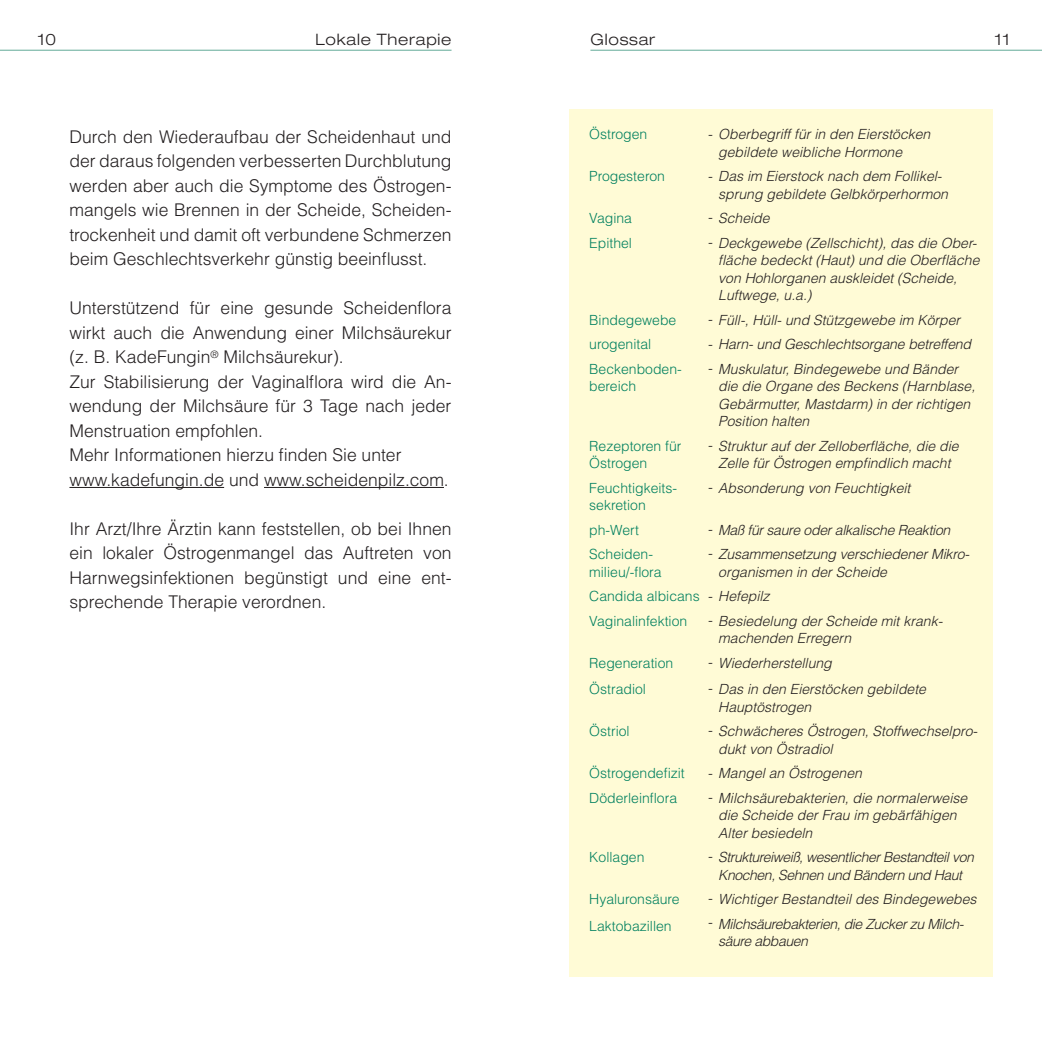
<style>
.page{position:relative;width:1042px;height:1042px;background:#fff}
.page>*{position:absolute;margin:0;border:0;box-sizing:border-box;transform-origin:0 0}
.t1{font:300 17.5px/24.5px "Helvetica";color:#231f20;text-align:justify}
.t2{font:300 expanded 15.75px "Helvetica Neue";letter-spacing:.05em;color:#231f20}
.t3{font:italic 300 14px/17.5px "Helvetica";color:#231f20}
.t4{font:300 14px/24.5px "Helvetica";color:#00805f}
.t5{font:italic 300 14px/17.5px "Helvetica";letter-spacing:-.03em;color:#231f20;text-align:center}
.t6{font:italic 300 14px "Helvetica";letter-spacing:-.02em;color:#231f20}
</style>
<div class="page">
<div style="left:570px;top:109px;width:423px;height:867px;background:#fffbd6"></div>
<hr style="left:590px;top:50px;width:452px;height:1px;background:#88beb0">
<hr style="left:0;top:50px;width:451px;height:1px;background:#88beb0">
<hr style="left:69px;top:487px;width:155px;height:1px;background:#231f20">
<hr style="left:264px;top:487px;width:180px;height:1px;background:#231f20">
<p class="t2" style="left:38px;top:30px;width:20px">10</p>
<p class="t2" style="left:590px;top:30px;width:66px">Glossar</p>
<p class="t2" style="left:995px;top:30px;width:16px">11</p>
<p class="t2" style="left:315px;top:30px;width:138px">Lokale Therapie</p>
<p class="t1" style="left:69px;top:124px;width:383px">Durch den Wiederaufbau der Scheidenhaut und der daraus folgenden verbesserten Durchblutung werden aber auch die Symptome des Östrogen&shy;mangels wie Brennen in der Scheide, Scheiden&shy;trockenheit und damit oft verbundene Schmerzen beim Geschlechtsverkehr günstig beeinflusst.</p>
<p class="t1" style="left:69px;top:295px;width:383px;text-align:left">Unterstützend für eine gesunde Scheidenflora wirkt auch die Anwendung einer Milchsäurekur (z. B. KadeFungin<sup>®</sup> Milchsäurekur).<br>Zur Stabilisierung der Vaginalflora wird die An&shy;wendung der Milchsäure für 3 Tage nach jeder Menstruation empfohlen.<br>Mehr Informationen hierzu finden Sie unter www.kadefungin.de und www.scheidenpilz.com.</p>
<p class="t1" style="left:69px;top:516px;width:383px">Ihr Arzt/Ihre Ärztin kann feststellen, ob bei Ihnen ein lokaler Östrogenmangel das Auftreten von Harnwegsinfektionen begünstigt und eine ent&shy;sprechende Therapie verordnen.</p>
<p class="t4" style="left:589px;top:122px;width:60px">Östrogen</p>
<p class="t4" style="left:589px;top:164px;width:77px">Progesteron</p>
<p class="t4" style="left:589px;top:206px;width:44px">Vagina<br>Epithel</p>
<p class="t4" style="left:589px;top:307px;width:94px">Bindegewebe urogenital<br>Beckenboden-</p>
<p class="t4" style="left:589px;top:374px;width:49px">bereich</p>
<p class="t4" style="left:589px;top:437px;width:94px;line-height:17.5px">Rezeptoren für<br>Östrogen</p>
<p class="t4" style="left:589px;top:479px;width:89px;line-height:17.5px">Feuchtigkeits&shy;sekretion</p>
<p class="t4" style="left:589px;top:517px;width:65px">ph-Wert<br>Scheiden-</p>
<p class="t4" style="left:589px;top:559px;width:112px">milieu/-flora<br>Candida albicans<br>Vaginalinfektion</p>
<p class="t4" style="left:589px;top:649px;width:86px;line-height:26.2px">Regeneration<br>Östradiol</p>
<p class="t4" style="left:589px;top:718px;width:42px">Östriol</p>
<p class="t4" style="left:589px;top:760px;width:97px">Östrogendefizit<br>Döderleinflora</p>
<p class="t4" style="left:589px;top:844px;width:57px">Kollagen</p>
<p class="t4" style="left:589px;top:886px;width:92px;line-height:26.2px">Hyaluronsäure<br>Laktobazillen</p>
<p class="t3" style="left:718px;top:125px;width:214px;text-indent:-11px">- Oberbegriff für in den Eierstöcken gebildete weibliche Hormone</p>
<p class="t3" style="left:718px;top:167px;width:231px;text-indent:-11px">- Das im Eierstock nach dem Follikel&shy;sprung gebildete Gelbkörperhormon</p>
<p class="t3" style="left:707px;top:209px;width:64px">- Scheide</p>
<p class="t3" style="left:718px;top:234px;width:263px;text-indent:-11px">- Deckgewebe (Zellschicht), das die Ober&shy;fläche bedeckt (Haut) und die Oberfläche von Hohlorganen auskleidet (Scheide, Luftwege, u.a.)</p>
<p class="t3" style="left:707px;top:311px;width:254px">- Füll-, Hüll- und Stützgewebe im Körper</p>
<p class="t3" style="left:707px;top:335px;width:265px">- Harn- und Geschlechtsorgane betreffend</p>
<p class="t3" style="left:718px;top:360px;width:258px;text-indent:-11px">- Muskulatur, Bindegewebe und Bänder die die Organe des Beckens (Harnblase, Gebärmutter, Mastdarm) in der richtigen Position halten</p>
<p class="t3" style="left:707px;top:437px;width:253px;text-align:center">- Struktur auf der Zelloberfläche, die die<br>Zelle für Östrogen empfindlich macht</p>
<p class="t3" style="left:707px;top:479px;width:205px">- Absonderung von Feuchtigkeit</p>
<p class="t6" style="left:707px;top:521px;width:244px">- Maß für saure oder alkalische Reaktion</p>
<p class="t3" style="left:718px;top:545px;width:253px;text-indent:-11px">- Zusammensetzung verschiedener Mikro&shy;organismen in der Scheide</p>
<p class="t3" style="left:707px;top:587px;width:64px">- Hefepilz</p>
<p class="t3" style="left:718px;top:612px;width:226px;text-indent:-11px">- Besiedelung der Scheide mit krank&shy;machenden Erregern</p>
<p class="t3" style="left:707px;top:654px;width:126px">- Wiederherstellung</p>
<p class="t3" style="left:718px;top:680px;width:209px;text-indent:-11px">- Das in den Eierstöcken gebildete<br>Hauptöstrogen</p>
<p class="t3" style="left:718px;top:722px;width:261px">Schwächeres Östrogen, Stoffwechselpro&shy;dukt von Östradiol</p>
<p class="t3" style="left:707px;top:764px;width:156px">- Mangel an Östrogenen</p>
<p class="t3" style="left:718px;top:788px;width:250px;text-indent:-11px">- Milchsäurebakterien, die normalerweise die Scheide der Frau im gebärfähigen<br>Alter besiedeln</p>
<p class="t5" style="left:707px;top:848px;width:268px">- Struktureiweiß, wesentlicher Bestandteil von<br>Knochen, Sehnen und Bändern und Haut</p>
<p class="t3" style="left:707px;top:890px;width:271px">- Wichtiger Bestandteil des Bindegewebes</p>
<p class="t5" style="left:718px;top:914px;width:247px;text-align:left;text-indent:-11px">- Milchsäurebakterien, die Zucker zu Milch&shy;säure abbauen</p>
<p class="t3" style="left:707px;top:720px;width:6px">-</p>
</div>
